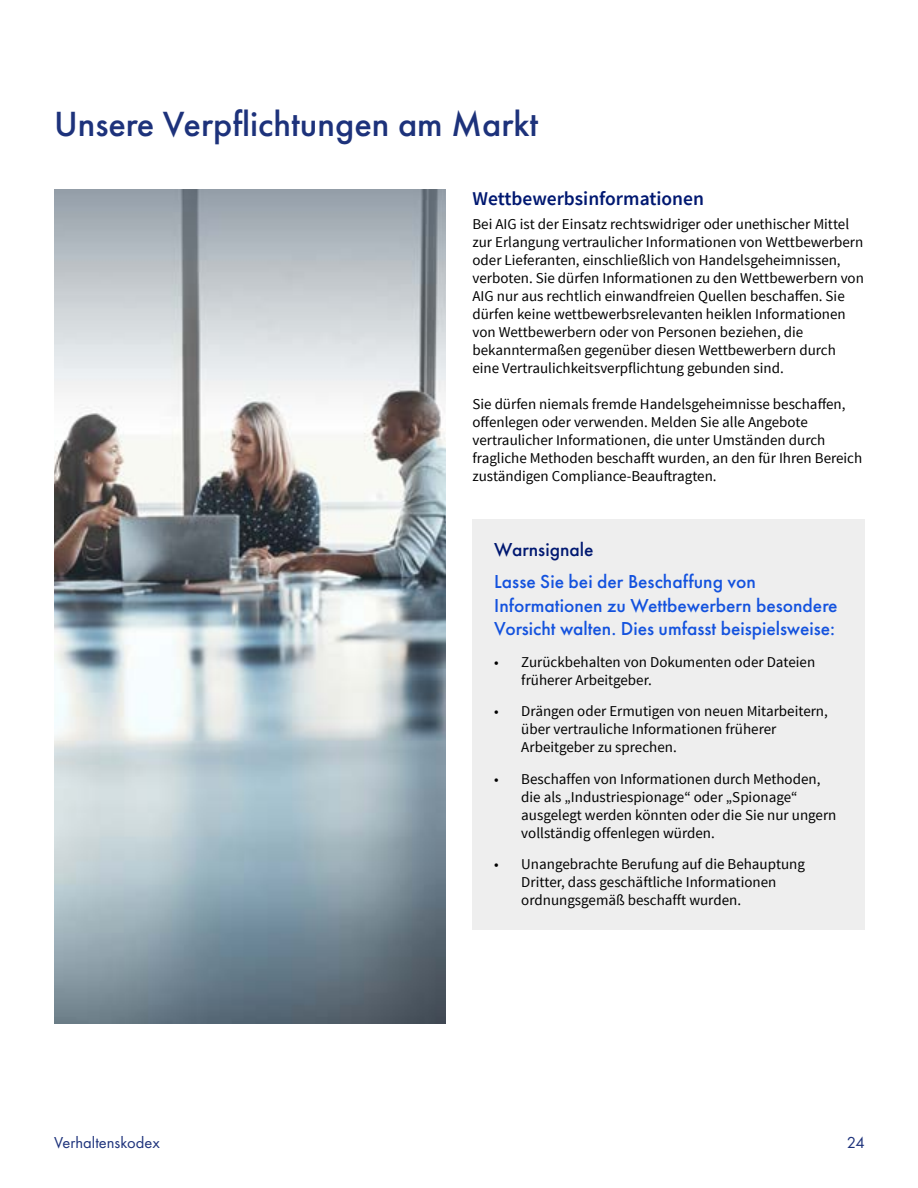
<style>
.page{position:relative;width:918px;height:1188px;background:#fff}
.page>*{position:absolute;margin:0;border:0;box-sizing:border-box;transform-origin:0 0}
.t1{font:500 36.3px "Futura PT";color:#1d327b}
.H3_Our_Commitments_B{font:500 19.5px/23.4px "Futura PT";color:#1352de}
.H2_Body_Copy_Titles{font:600 19.5px "Source Sans Pro";color:#001871}
.H2_Our_Commitments_b{font:500 19.5px "Futura PT";color:#001871}
.t2{font:16.5px "Futura PT";color:#1d327b}
.P_Body_Copy{font:15px/18px "Source Sans Pro";color:#000}
</style>
<div class="page">
<div style="left:472px;top:519px;width:393px;height:410px;background:#eee"></div>
<img style="left:54px;top:190px;width:392px;height:834px">
<h1 class="t1" style="left:54px;top:102px;width:486px">Unsere Verpflichtungen am Markt</h1>
<h2 class="H2_Body_Copy_Titles" style="left:472px;top:185px;width:233px">Wettbewerbsinformationen</h2>
<p class="P_Body_Copy" style="left:472px;top:215px;width:393px">Bei AIG ist der Einsatz rechtswidriger oder unethischer Mittel zur Erlangung vertraulicher Informationen von Wettbewerbern oder Lieferanten, einschließlich von Handelsgeheimnissen, verboten. Sie dürfen Informationen zu den Wettbewerbern von AIG nur aus rechtlich einwandfreien Quellen beschaffen. Sie dürfen keine wettbewerbsrelevanten heiklen Informationen von Wettbewerbern oder von Personen beziehen, die bekanntermaßen gegenüber diesen Wettbewerbern durch eine Vertraulichkeitsverpflichtung gebunden sind.</p>
<p class="P_Body_Copy" style="left:472px;top:395px;width:391px">Sie dürfen niemals fremde Handelsgeheimnisse beschaffen, offenlegen oder verwenden. Melden Sie alle Angebote vertraulicher Informationen, die unter Umständen durch fragliche Methoden beschafft wurden, an den für Ihren Bereich zuständigen Compliance-Beauftragten.</p>
<h2 class="H2_Our_Commitments_b" style="left:494px;top:538px;width:101px">Warnsignale</h2>
<h3 class="H3_Our_Commitments_B" style="left:494px;top:570px;width:345px">Lasse Sie bei der Beschaffung von<br>Informationen zu Wettbewerbern besondere<br>Vorsicht walten. Dies umfasst beispielsweise:</h3>
<p class="P_Body_Copy" style="left:521px;top:653px;width:295px;text-indent:-27px">• Zurückbehalten von Dokumenten oder Dateien früherer Arbeitgeber.</p>
<p class="P_Body_Copy" style="left:521px;top:702px;width:308px;text-indent:-27px">• Drängen oder Ermutigen von neuen Mitarbeitern, über vertrauliche Informationen früherer<br>Arbeitgeber zu sprechen.</p>
<p class="P_Body_Copy" style="left:521px;top:770px;width:317px;text-indent:-27px">• Beschaffen von Informationen durch Methoden, die als „Industriespionage“ oder „Spionage“ ausgelegt werden könnten oder die Sie nur ungern vollständig offenlegen würden.</p>
<p class="P_Body_Copy" style="left:521px;top:855px;width:285px;text-indent:-27px">• Unangebrachte Berufung auf die Behauptung<br>Dritter, dass geschäftliche Informationen ordnungsgemäß beschafft wurden.</p>
<p class="t2" style="left:54px;top:1133px;width:107px">Verhaltenskodex</p>
<p class="t2" style="left:847px;top:1133px;width:19px">24</p>
</div>
